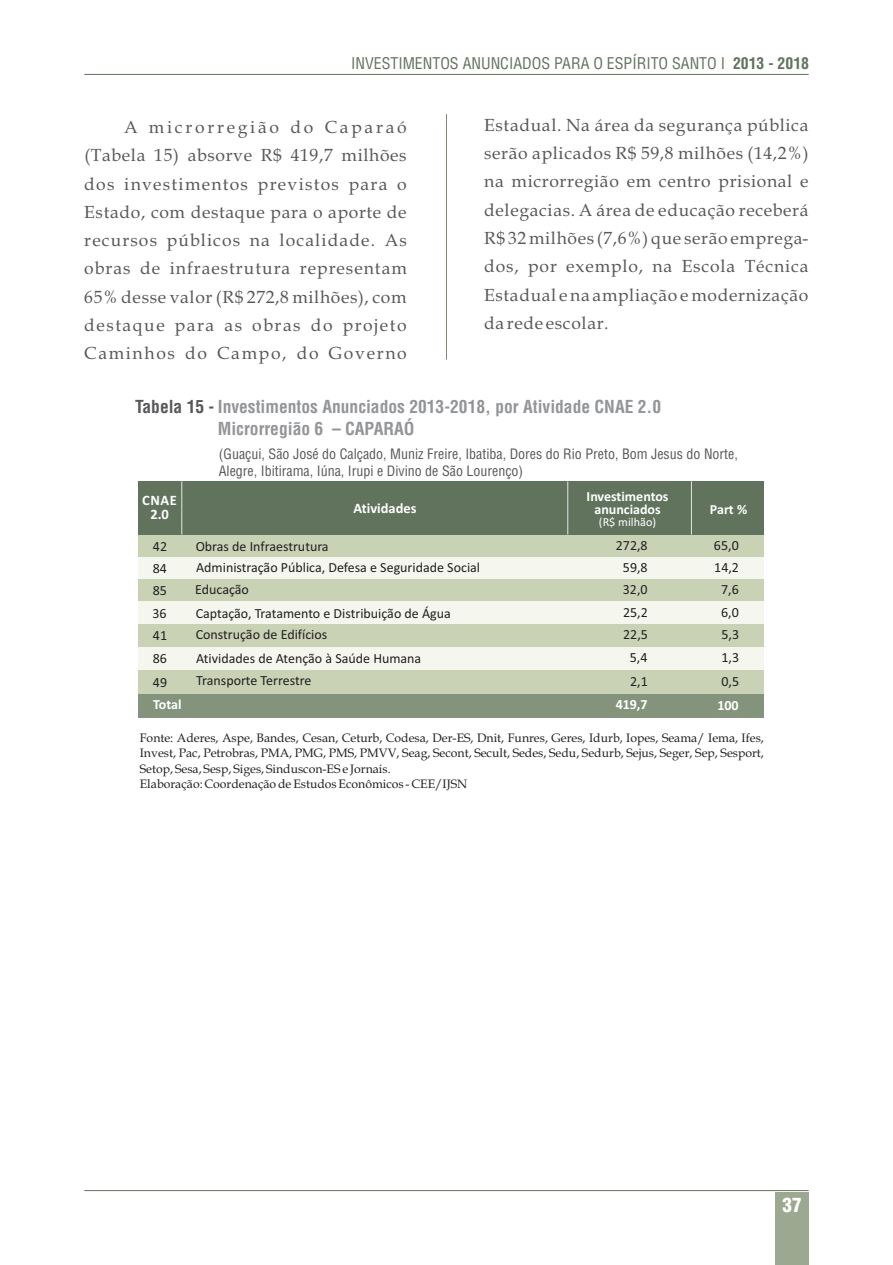
<style>
.page{position:relative;width:893px;height:1265px;background:#fff}
.page>*{position:absolute;margin:0;border:0;box-sizing:border-box;transform-origin:0 0}
.t1{font:900 condensed 19.25px "Helvetica LT";color:#fff}
.t2{font:17.5px/28.3px "Book Antiqua";letter-spacing:.07em;color:#57585a;text-align:justify}
.t3{font:700 condensed 17.5px "Helvetica LT";color:#939598}
.t4{font:condensed 15.75px "Helvetica LT";color:#61735d}
.t5{font:700 14.35px/13.8px "Calibri";color:#fff;text-align:center}
.t6{font:14px "Calibri";color:#231f20}
.t7{font:condensed 14px/17.3px "Helvetica LT";color:#57585a}
.t8{font:700 14px/13.3px "Calibri";color:#fff;text-align:center}
.t9{font:12.25px/15.2px "Book Antiqua";color:#231f20}
.t10{font:12.25px "Calibri";color:#fff}
.s1{font-weight:700}
.s2{color:#57585a}
</style>
<div class="page">
<hr style="left:84px;top:1190px;width:725px;height:1px;background:#61735d">
<div style="left:775px;top:1192px;width:34px;height:73px;background:#9da890"></div>
<div style="left:138px;top:535px;width:626px;height:23px;background:#cad2b6"></div>
<div style="left:138px;top:557px;width:626px;height:23px;background:#f5f7ee"></div>
<div style="left:138px;top:579px;width:626px;height:24px;background:#cad2b6"></div>
<div style="left:138px;top:601px;width:626px;height:24px;background:#f5f7ee"></div>
<div style="left:138px;top:624px;width:626px;height:23px;background:#cad2b6"></div>
<div style="left:138px;top:647px;width:626px;height:24px;background:#f5f7ee"></div>
<div style="left:138px;top:670px;width:626px;height:24px;background:#cad2b6"></div>
<div style="left:138px;top:694px;width:626px;height:23px;background:#84937b"></div>
<div style="left:138px;top:481px;width:626px;height:54px;background:#61735d"></div>
<hr style="left:182px;top:481px;width:1px;height:54px;background:#fff">
<hr style="left:567px;top:481px;width:1px;height:54px;background:#fff">
<hr style="left:691px;top:481px;width:1px;height:54px;background:#fff">
<hr style="left:84px;top:74px;width:725px;height:1px;background:#61735d">
<hr style="left:446px;top:114px;width:1px;height:246px;background:#7b8a73">
<p class="t4" style="left:351px;top:57px;width:460px">INVESTIMENTOS ANUNCIADOS PARA O ESPÍRITO SANTO I <span class="s1">2013 - 2018</span></p>
<p class="t2" style="left:84px;top:115px;width:324px;text-indent:40px">A microrregião do Caparaó (Tabela 15) absorve R$ 419,7 milhões dos investimentos previstos para o Estado, com destaque para o aporte de recursos públicos na localidade. As obras de infraestrutura representam 65% desse valor (R$ 272,8 milhões), com destaque para as obras do projeto Caminhos do Campo, do Governo</p>
<p class="t2" style="left:484px;top:113px;width:326px">Estadual. Na área da segurança pública serão aplicados R$ 59,8 milhões (14,2%) na microrregião em centro prisional e delegacias. A área de educação receberá R$ 32 milhões (7,6%) que serão emprega&shy;dos, por exemplo, na Escola Técnica Estadual e na ampliação e modernização da rede escolar.</p>
<p class="t3" style="left:135px;top:400px;width:528px"><span class="s2">Tabela 15 -</span> Investimentos Anunciados 2013-2018, por Atividade CNAE 2.0</p>
<p class="t3" style="left:218px;top:422px;width:198px">Microrregião 6 – CAPARAÓ</p>
<p class="t7" style="left:219px;top:446px;width:521px">(Guaçui, São José do Calçado, Muniz Freire, Ibatiba, Dores do Rio Preto, Bom Jesus do Norte,<br>Alegre, Ibitirama, Iúna, Irupi e Divino de São Lourenço)</p>
<p class="t8" style="left:587px;top:490px;width:83px">Investimentos anunciados</p>
<p class="t10" style="left:599px;top:517px;width:59px">(R$ milhão)</p>
<p class="t5" style="left:142px;top:495px;width:36px">CNAE<br>2.0</p>
<p class="t5" style="left:354px;top:502px;width:64px">Atividades</p>
<p class="t6" style="left:153px;top:540px;width:16px">42</p>
<p class="t6" style="left:196px;top:541px;width:134px">Obras de Infraestrutura</p>
<p class="t6" style="left:616px;top:539px;width:33px">272,8</p>
<p class="t6" style="left:714px;top:539px;width:26px">65,0</p>
<p class="t6" style="left:153px;top:563px;width:16px">84</p>
<p class="t6" style="left:196px;top:562px;width:286px">Administração Pública, Defesa e Seguridade Social</p>
<p class="t6" style="left:623px;top:562px;width:26px">59,8</p>
<p class="t6" style="left:714px;top:562px;width:26px">14,2</p>
<p class="t6" style="left:153px;top:585px;width:16px">85</p>
<p class="t6" style="left:195px;top:584px;width:55px">Educação</p>
<p class="t6" style="left:623px;top:584px;width:26px">32,0</p>
<p class="t6" style="left:721px;top:584px;width:19px">7,6</p>
<p class="t6" style="left:153px;top:607px;width:16px">36</p>
<p class="t6" style="left:196px;top:607px;width:257px">Captação, Tratamento e Distribuição de Água</p>
<p class="t6" style="left:623px;top:606px;width:26px">25,2</p>
<p class="t6" style="left:721px;top:606px;width:19px">6,0</p>
<p class="t6" style="left:153px;top:630px;width:16px">41</p>
<p class="t6" style="left:196px;top:629px;width:133px">Construção de Edifícios</p>
<p class="t6" style="left:623px;top:629px;width:26px">22,5</p>
<p class="t6" style="left:721px;top:629px;width:19px">5,3</p>
<p class="t6" style="left:153px;top:653px;width:16px">86</p>
<p class="t6" style="left:196px;top:653px;width:227px">Atividades de Atenção à Saúde Humana</p>
<p class="t6" style="left:630px;top:652px;width:19px">5,4</p>
<p class="t6" style="left:721px;top:652px;width:19px">1,3</p>
<p class="t6" style="left:153px;top:676px;width:16px">49</p>
<p class="t6" style="left:196px;top:675px;width:117px">Transporte Terrestre</p>
<p class="t6" style="left:630px;top:675px;width:19px">2,1</p>
<p class="t6" style="left:721px;top:675px;width:19px">0,5</p>
<p class="t8" style="left:153px;top:699px;width:30px">Total</p>
<p class="t8" style="left:616px;top:699px;width:34px">419,7</p>
<p class="t8" style="left:717px;top:700px;width:23px">100</p>
<p class="t8" style="left:710px;top:504px;width:39px">Part %</p>
<p class="t9" style="left:140px;top:732px;width:626px">Fonte: Aderes, Aspe, Bandes, Cesan, Ceturb, Codesa, Der-ES, Dnit, Funres, Geres, Idurb, Iopes, Seama/ Iema, Ifes, Invest, Pac, Petrobras, PMA, PMG, PMS, PMVV, Seag, Secont, Secult, Sedes, Sedu, Sedurb, Sejus, Seger, Sep, Sesport, Setop, Sesa, Sesp, Siges, Sinduscon-ES e Jornais.<br>Elaboração: Coordenação de Estudos Econômicos - CEE/IJSN</p>
<p class="t1" style="left:782px;top:1197px;width:21px">37</p>
</div>
